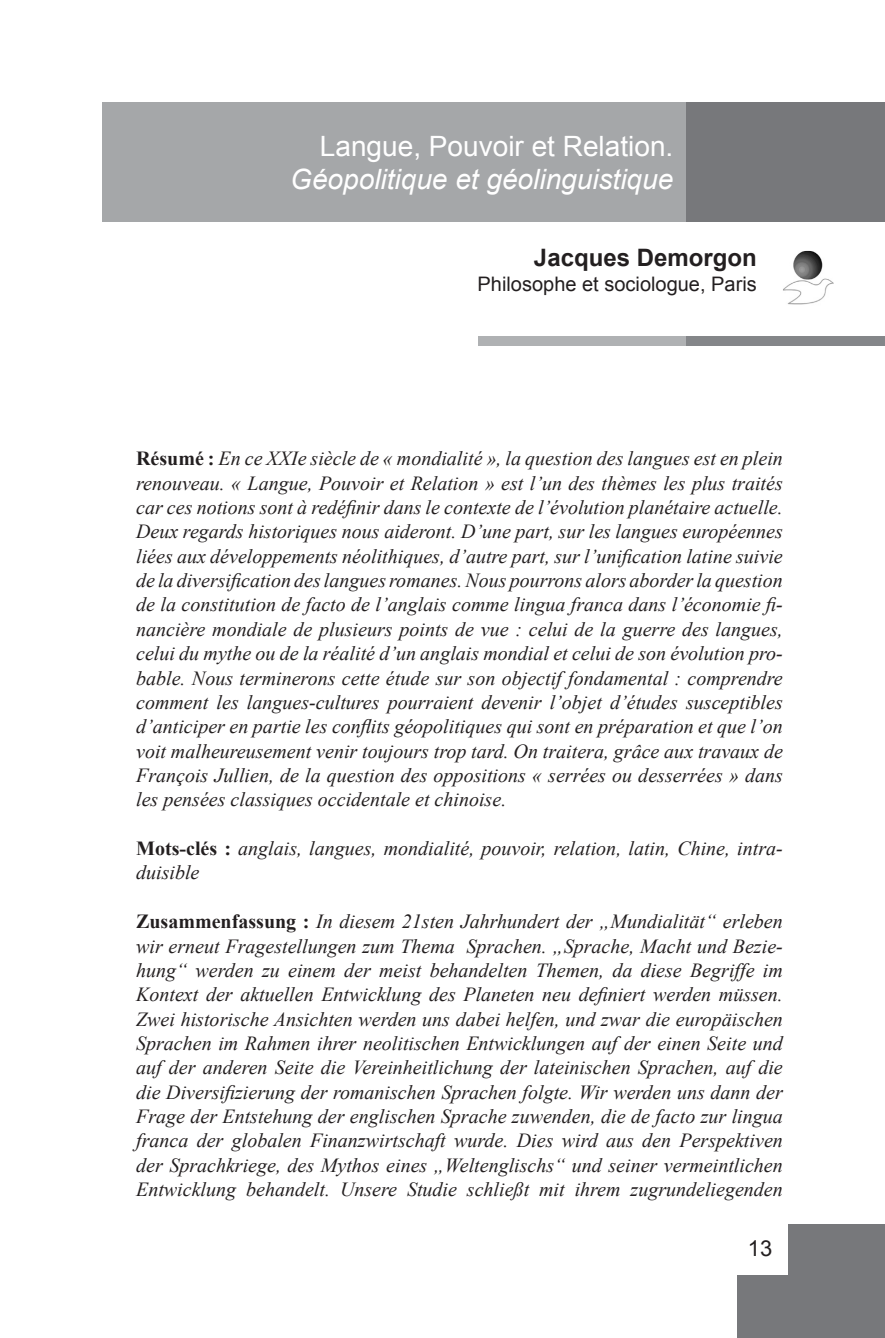
<style>
.page{position:relative;width:885px;height:1338px;background:#fff}
.page>*{position:absolute;margin:0;border:0;box-sizing:border-box;transform-origin:0 0}
.t1{font:italic 28px "Arial";color:#fff}
.t2{font:28px "Arial";color:#fff}
.t3{font:700 24px "Arial";color:#231f20}
.t4{font:22px "Arial";color:#231f20}
.t5{font:italic 20px/24.4px "Times New Roman";color:#231f20;text-align:justify}
.t6{font:20px "Arial";color:#231f20}
.s1{font-weight:700;font-style:normal}
</style>
<div class="page">
<div style="left:737px;top:1276px;width:147px;height:62px;background:#77787b"></div>
<div style="left:788px;top:1225px;width:96px;height:113px;background:#77787b"></div>
<div style="left:478px;top:336px;width:215px;height:10px;background:#afb1b3"></div>
<div style="left:102px;top:102px;width:585px;height:119px;background:#a5a7a9"></div>
<img style="left:783px;top:251px;width:50px;height:54px">
<div style="left:686px;top:102px;width:198px;height:119px;background:#77787b"></div>
<div style="left:686px;top:336px;width:198px;height:10px;background:#848689"></div>
<h1 class="t2" style="left:320px;top:128px;width:355px">Langue, Pouvoir et Relation.</h1>
<h1 class="t1" style="left:290px;top:161px;width:384px">Géopolitique et géolinguistique</h1>
<p class="t3" style="left:534px;top:242px;width:224px">Jacques Demorgon</p>
<p class="t6" style="left:477px;top:271px;width:281px">Philosophe et sociologue, Paris</p>
<p class="t5" style="left:136px;top:446px;width:648px"><span class="s1">Résumé :</span> En ce XXIe siècle de « mondialité », la question des langues est en plein renouveau. « Langue, Pouvoir et Relation » est l’un des thèmes les plus traités car ces notions sont à redéfinir dans le contexte de l’évolution planétaire actuelle.<br>Deux regards historiques nous aideront. D’une part, sur les langues européennes liées aux développements néolithiques, d’autre part, sur l’unification latine suivie de la diversification des langues romanes. Nous pourrons alors aborder la question de la constitution de facto de l’anglais comme lingua franca dans l’économie fi&shy;nancière mondiale de plusieurs points de vue : celui de la guerre des langues, celui du mythe ou de la réalité d’un anglais mondial et celui de son évolution pro&shy;bable. Nous terminerons cette étude sur son objectif fondamental : comprendre comment les langues-cultures pourraient devenir l’objet d’études susceptibles d’anticiper en partie les conflits géopolitiques qui sont en préparation et que l’on voit malheureusement venir toujours trop tard. On traitera, grâce aux travaux de François Jullien, de la question des oppositions « serrées ou desserrées » dans les pensées classiques occidentale et chinoise.</p>
<p class="t5" style="left:136px;top:836px;width:647px"><span class="s1">Mots-clés :</span> anglais, langues, mondialité, pouvoir, relation, latin, Chine, intra&shy;duisible</p>
<p class="t5" style="left:136px;top:909px;width:648px"><span class="s1">Zusammenfassung :</span> In diesem 21sten Jahrhundert der „Mundialität“ erleben wir erneut Fragestellungen zum Thema Sprachen. „Sprache, Macht und Bezie&shy;hung“ werden zu einem der meist behandelten Themen, da diese Begriffe im Kontext der aktuellen Entwicklung des Planeten neu definiert werden müssen.<br>Zwei historische Ansichten werden uns dabei helfen, und zwar die europäischen Sprachen im Rahmen ihrer neolitischen Entwicklungen auf der einen Seite und auf der anderen Seite die Vereinheitlichung der lateinischen Sprachen, auf die die Diversifizierung der romanischen Sprachen folgte. Wir werden uns dann der Frage der Entstehung der englischen Sprache zuwenden, die de facto zur lingua franca der globalen Finanzwirtschaft wurde. Dies wird aus den Perspektiven der Sprachkriege, des Mythos eines „Weltenglischs“ und seiner vermeintlichen Entwicklung behandelt. Unsere Studie schließt mit ihrem zugrundeliegenden</p>
<p class="t4" style="left:747px;top:1234px;width:26px">13</p>
</div>
